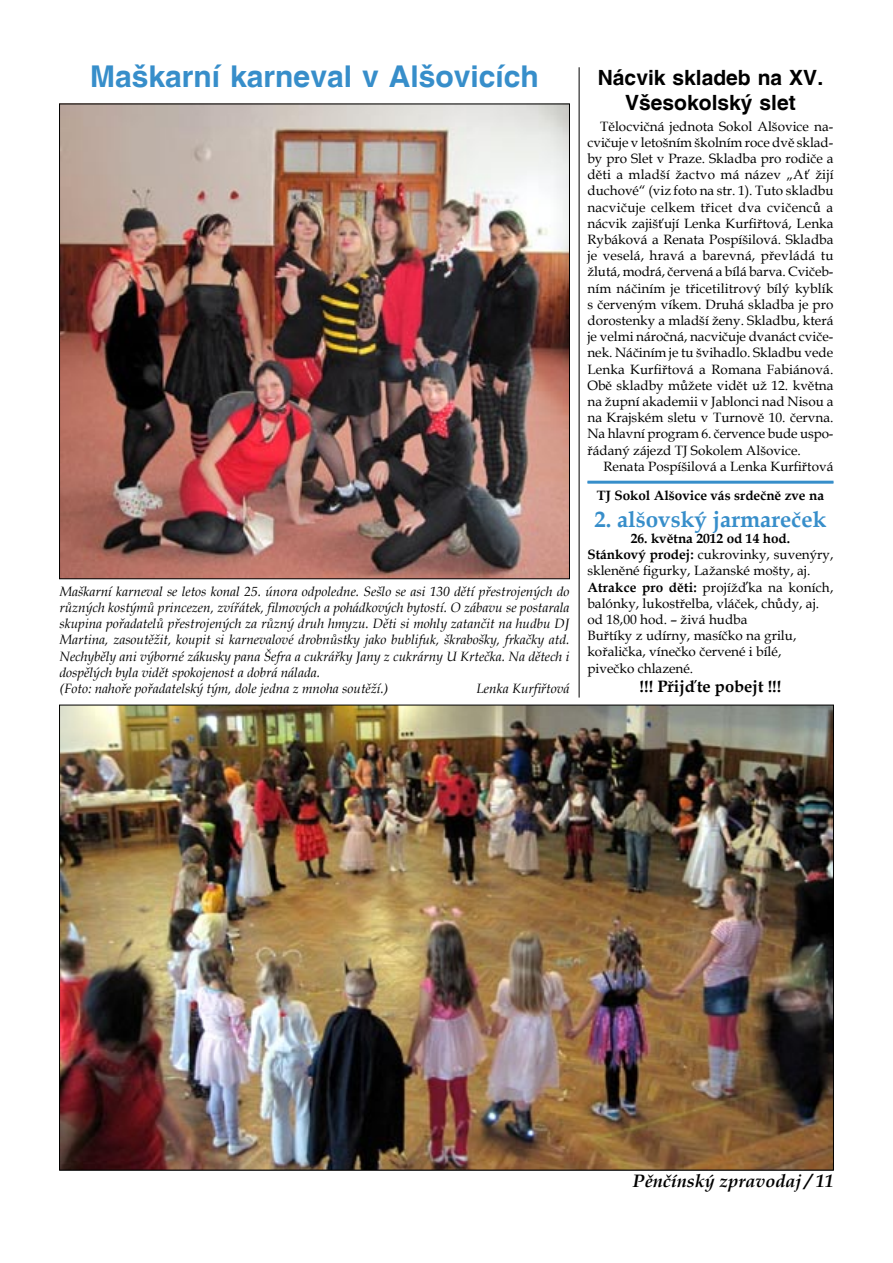
<style>
.page{position:relative;width:893px;height:1263px;background:#fff}
.page>*{position:absolute;margin:0;border:0;box-sizing:border-box;transform-origin:0 0}
.t1{font:700 30px "Switzerland";color:#378eca}
.t2{font:700 22.5px "Book Antiqua";color:#378eca}
.t3{font:700 21px/25.2px "Switzerland";color:#000;text-align:center}
.t4{font:italic 700 18px "Book Antiqua";color:#000}
.t5{font:700 16.5px "Book Antiqua";color:#000}
.t6{font:13.5px/16.2px "Book Antiqua";color:#000;text-align:justify}
.t7{font:italic 13.5px/16.2px "Book Antiqua";color:#000}
.t8{font:700 13.5px "Book Antiqua";color:#000}
.s1{font-weight:700}
</style>
<div class="page">
<img style="left:61px;top:707px;width:771px;height:461px">
<img style="left:61px;top:106px;width:507px;height:471px">
<hr style="left:587px;top:481px;width:246px;height:3px;background:#378eca">
<hr style="left:579px;top:67px;width:1px;height:630px;background:#000">
<h1 class="t1" style="left:90px;top:59px;width:450px">Maškarní karneval v Alšovicích</h1>
<h3 class="t3" style="left:598px;top:64px;width:227px">Nácvik skladeb na XV.<br>Všesokolský slet</h3>
<p class="t6" style="left:587px;top:117px;width:248px;text-indent:13px">Tělocvičná jednota Sokol Alšovice na&shy;cvičuje v letošním školním roce dvě sklad&shy;by pro Slet v Praze. Skladba pro rodiče a děti a mladší žactvo má název „Ať žijí duchové“ (viz foto na str. 1). Tuto skladbu nacvičuje celkem třicet dva cvičenců a nácvik zajišťují Lenka Kurfiřtová, Lenka Rybáková a Renata Pospíšilová. Skladba je veselá, hravá a barevná, převládá tu žlutá, modrá, červená a bílá barva. Cvičeb&shy;ním náčiním je třicetilitrový bílý kyblík s červeným víkem. Druhá skladba je pro dorostenky a mladší ženy. Skladbu, která je velmi náročná, nacvičuje dvanáct cviče&shy;nek. Náčiním je tu švihadlo. Skladbu vede Lenka Kurfiřtová a Romana Fabiánová.<br>Obě skladby můžete vidět už 12. května na župní akademii v Jablonci nad Nisou a na Krajském sletu v Turnově 10. června.<br>Na hlavní program 6. července bude uspo&shy;řádaný zájezd TJ Sokolem Alšovice.</p>
<p class="t6" style="left:604px;top:458px;width:231px">Renata Pospíšilová a Lenka Kurfiřtová</p>
<p class="t8" style="left:597px;top:486px;width:229px">TJ Sokol Alšovice vás srdečně zve na</p>
<h2 class="t2" style="left:594px;top:504px;width:233px">2. alšovský jarmareček</h2>
<p class="t6" style="left:587px;top:530px;width:247px;text-align:left;text-indent:43px"><span class="s1">26. května 2012 od 14 hod.<br>Stánkový prodej:</span> cukrovinky, suvenýry, skleněné figurky, Lažanské mošty, aj.<br><span class="s1">Atrakce pro děti:</span> projížďka na koních, balónky, lukostřelba, vláček, chůdy, aj. od 18,00 hod. – živá hudba<br>Buřtíky z udírny, masíčko na grilu, kořalička, vínečko červené i bílé,<br>pivečko chlazené.</p>
<p class="t5" style="left:639px;top:675px;width:143px">!!! Přijďte pobejt !!!</p>
<p class="t7" style="left:60px;top:583px;width:511px">Maškarní karneval se letos konal 25. února odpoledne. Sešlo se asi 130 dětí přestrojených do různých kostýmů princezen, zvířátek, filmových a pohádkových bytostí. O zábavu se postarala skupina pořadatelů přestrojených za různý druh hmyzu. Děti si mohly zatančit na hudbu DJ Martina, zasoutěžit, koupit si karnevalové drobnůstky jako bublifuk, škrabošky, frkačky atd.<br>Nechyběly ani výborné zákusky pana Šefra a cukrářky Jany z cukrárny U Krtečka. Na dětech i dospělých byla vidět spokojenost a dobrá nálada.<br>(Foto: nahoře pořadatelský tým, dole jedna z mnoha soutěží.)</p>
<p class="t7" style="left:476px;top:680px;width:95px">Lenka Kurfiřtová</p>
<h3 class="t4" style="left:633px;top:1168px;width:203px">Pěnčínský zpravodaj / 11</h3>
</div>
